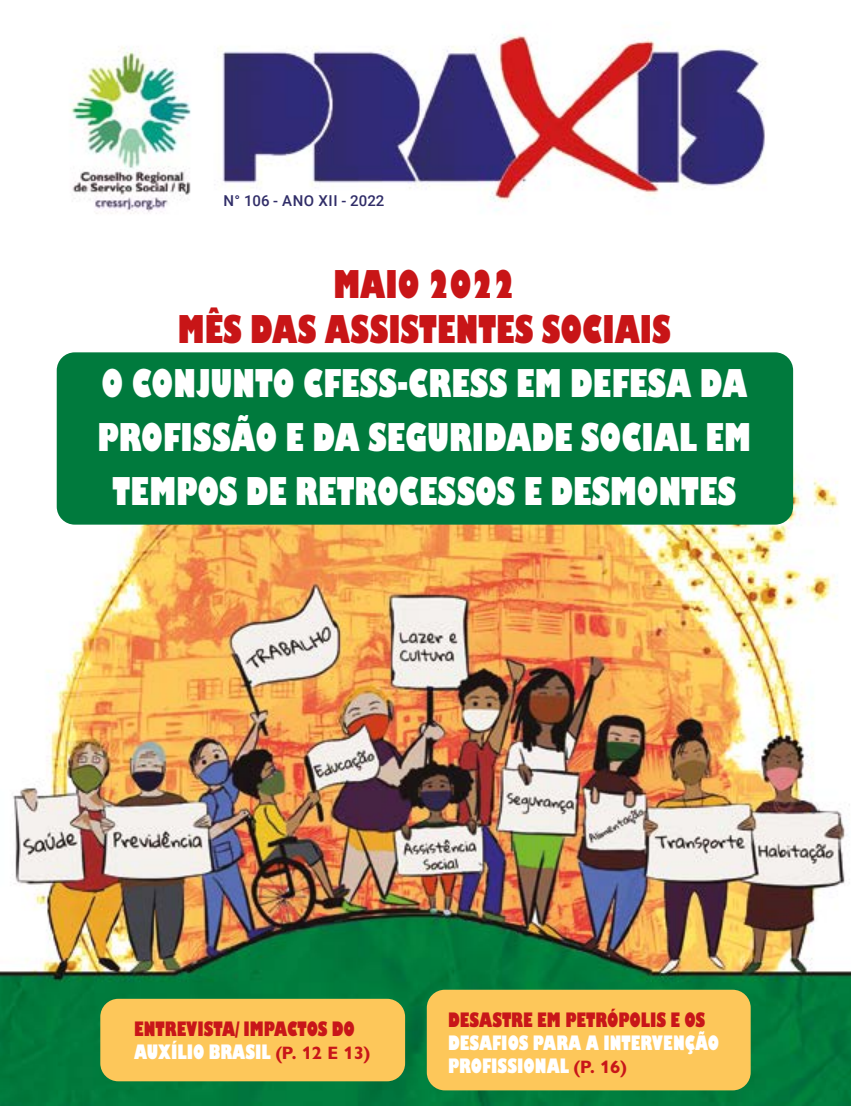
<style>
.page{position:relative;width:851px;height:1106px;background:#fff}
.page>*{position:absolute;margin:0;border:0;box-sizing:border-box;transform-origin:0 0}
.t1{font:800 condensed 37.5px/54px "Gill Sans Nova";color:#fff;text-align:center}
.t2{font:800 condensed 37.5px/45px "Gill Sans Nova";color:#c81517;text-align:center}
.t3{font:800 condensed 19.5px/23.4px "Gill Sans Nova";color:#c81619}
.t4{font:800 condensed 19.5px/23.4px "Gill Sans Nova";color:#fff}
.t5{font:500 15px "Roboto";color:#302d68}
.s1{color:#fff}
.s2{font-weight:700;font-stretch:normal;font-size:18px}
.s3{font-weight:700;font-stretch:normal;font-size:18px;color:#c81619}
</style>
<div class="page">
<img style="left:0;top:34px;width:850px;height:1072px">
<hr style="left:0;top:52px;width:447px;height:2px;background:#fff">
<svg style="left:689px;top:41px;width:66px;height:23px"></svg>
<img style="left:692px;top:45px;width:60px;height:15px">
<div style="left:57px;top:352px;width:736px;height:172px;background:#007a3d;border-radius:18px"></div>
<div style="left:100px;top:998px;width:305px;height:83px;background:#fdc75a;border-radius:18px"></div>
<div style="left:427px;top:989px;width:323px;height:101px;background:#fdc75a;border-radius:18px"></div>
<p class="t5" style="left:223px;top:190px;width:162px">N° 106 - ANO XII - 2022</p>
<p class="t2" style="left:178px;top:260px;width:494px">MAIO 2022<br>MÊS DAS ASSISTENTES SOCIAIS</p>
<p class="t1" style="left:97px;top:354px;width:655px">O CONJUNTO CFESS-CRESS EM DEFESA DA<br>PROFISSÃO E DA SEGURIDADE SOCIAL EM<br>TEMPOS DE RETROCESSOS E DESMONTES</p>
<p class="t3" style="left:134px;top:1015px;width:238px">ENTREVISTA/ IMPACTOS DO<br><span class="s1">AUXÍLIO BRASIL</span> <span class="s2">(P. 12 E 13)</span></p>
<p class="t3" style="left:448px;top:1006px;width:258px">DESASTRE EM PETRÓPOLIS E OS</p>
<p class="t4" style="left:448px;top:1030px;width:273px">DESAFIOS PARA A INTERVENÇÃO<br>PROFISSIONAL <span class="s3">(P. 16)</span></p>
</div>
